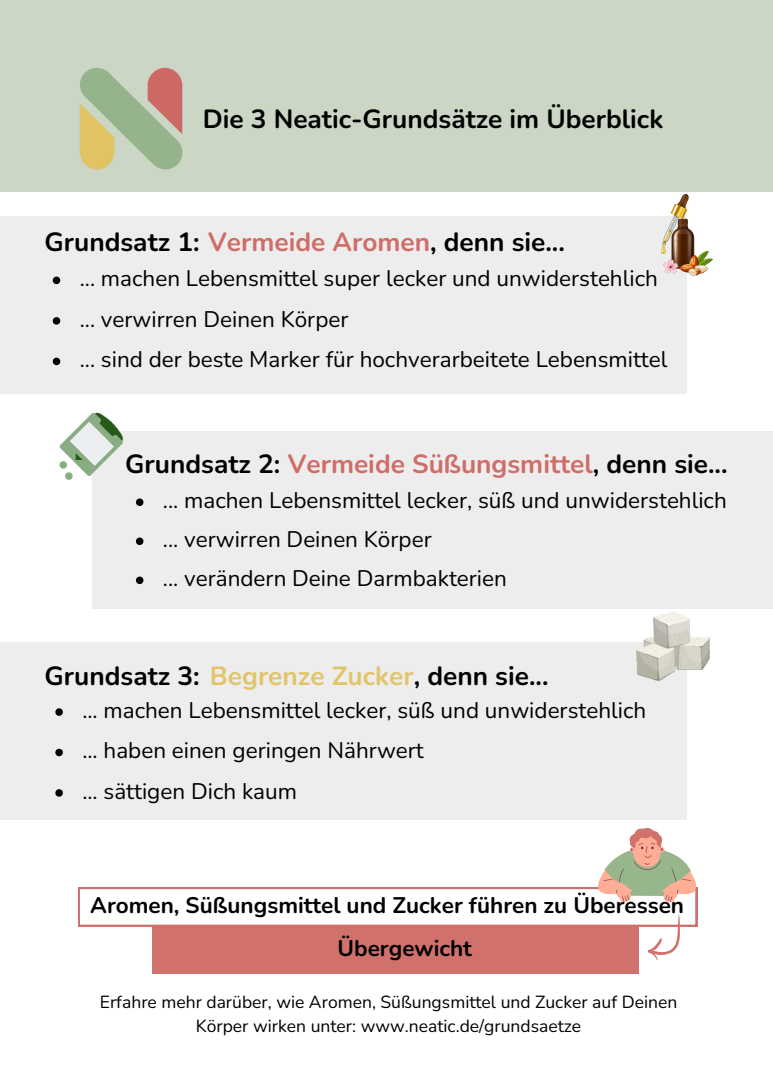
<style>
.page{position:relative;width:773px;height:1077px;background:#fff}
.page>*{position:absolute;margin:0;border:0;box-sizing:border-box;transform-origin:0 0}
.t1{font:700 26.25px "Nunito";color:#000}
.t2{font:22.5px "Nunito";color:#000}
.t3{font:700 22.5px "Nunito";color:#000}
.t4{font:17.5px/23.2px "Nunito";color:#000;text-align:center}
.s1{color:#cf6d68}
.s2{color:#e1c56b}
</style>
<div class="page">
<div style="left:0;top:0;width:772px;height:192px;background:#cbd6c5"></div>
<div style="left:92px;top:431px;width:680px;height:178px;background:#eeeded"></div>
<svg style="left:59px;top:412px;width:64px;height:67px"></svg>
<svg style="left:136px;top:498px;width:7px;height:8px"></svg>
<svg style="left:136px;top:537px;width:7px;height:8px"></svg>
<div style="left:0;top:642px;width:686px;height:178px;background:#eeeded"></div>
<img style="left:636px;top:612px;width:73px;height:68px">
<svg style="left:55px;top:708px;width:8px;height:7px"></svg>
<svg style="left:55px;top:748px;width:8px;height:8px"></svg>
<div style="left:0;top:216px;width:686px;height:177px;background:#eeeded"></div>
<img style="left:661px;top:194px;width:51px;height:81px">
<svg style="left:53px;top:276px;width:7px;height:8px"></svg>
<svg style="left:53px;top:317px;width:7px;height:7px"></svg>
<svg style="left:78px;top:827px;width:619px;height:146px"></svg>
<svg style="left:136px;top:576px;width:7px;height:8px"></svg>
<svg style="left:53px;top:357px;width:7px;height:8px"></svg>
<img style="left:80px;top:67px;width:103px;height:103px">
<svg style="left:55px;top:789px;width:8px;height:7px"></svg>
<p class="t1" style="left:203px;top:101px;width:462px">Die 3 Neatic-Grundsätze im Überblick</p>
<h1 class="t1" style="left:45px;top:224px;width:522px">Grundsatz 1: <span class="s1">Vermeide Aromen</span>, denn sie...</h1>
<p class="t2" style="left:80px;top:263px;width:579px">... machen Lebensmittel super lecker und unwiderstehlich</p>
<p class="t2" style="left:80px;top:304px;width:270px">... verwirren Deinen Körper</p>
<p class="t2" style="left:80px;top:344px;width:589px">... sind der beste Marker für hochverarbeitete Lebensmittel</p>
<h1 class="t1" style="left:125px;top:446px;width:603px">Grundsatz 2: <span class="s1">Vermeide Süßungsmittel</span>, denn sie...</h1>
<p class="t2" style="left:163px;top:485px;width:565px">... machen Lebensmittel lecker, süß und unwiderstehlich</p>
<h1 class="t2" style="left:163px;top:524px;width:270px">... verwirren Deinen Körper</h1>
<h1 class="t2" style="left:163px;top:563px;width:345px">... verändern Deine Darmbakterien</h1>
<p class="t1" style="left:45px;top:658px;width:505px">Grundsatz 3: <span class="s2">Begrenze Zucker</span>, denn sie...</p>
<p class="t2" style="left:82px;top:694px;width:565px">... machen Lebensmittel lecker, süß und unwiderstehlich</p>
<p class="t2" style="left:82px;top:735px;width:343px">... haben einen geringen Nährwert</p>
<p class="t2" style="left:82px;top:775px;width:216px">... sättigen Dich kaum</p>
<p class="t3" style="left:90px;top:890px;width:595px">Aromen, Süßungsmittel und Zucker führen zu Überessen</p>
<p class="t3" style="left:337px;top:932px;width:136px">Übergewicht</p>
<h1 class="t4" style="left:100px;top:990px;width:579px">Erfahre mehr darüber, wie Aromen, Süßungsmittel und Zucker auf Deinen<br>Körper wirken unter: www.neatic.de/grundsaetze</h1>
</div>
